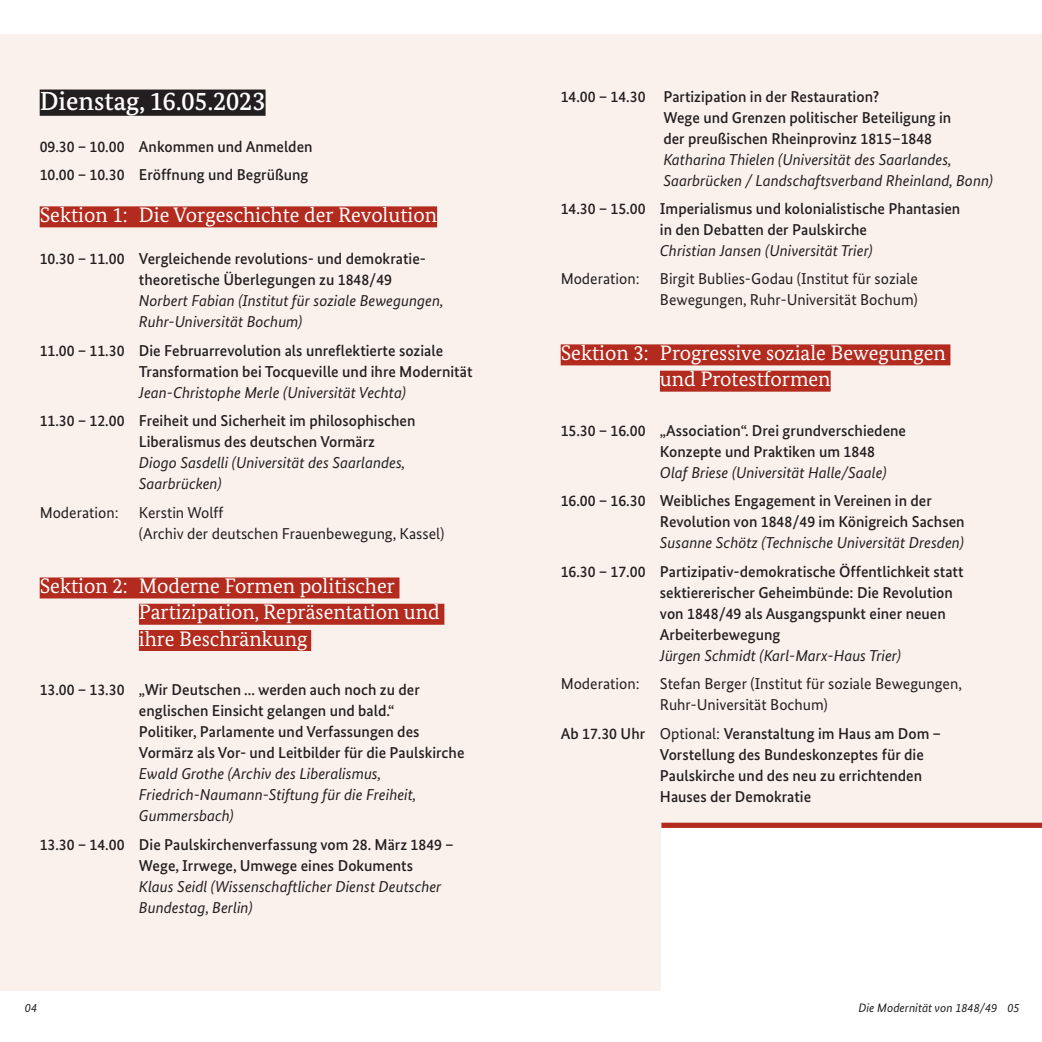
<style>
.page{position:relative;width:1042px;height:1042px;background:#fff}
.page>*{position:absolute;margin:0;border:0;box-sizing:border-box;transform-origin:0 0}
.t1{font:500 26.25px "Bundes Serif";color:#fff}
.t2{font:21px/26.2px "Bundes Serif";color:#fff}
.t3{font:500 15.75px/21px "Bundes Sans";color:#231f20}
.t4{font:italic 15.75px/21px "Bundes Sans";color:#231f20}
.t5{font:15.75px/21px "Bundes Sans";color:#231f20}
.t6{font:italic 12.25px "Bundes Sans";color:#231f20}
.s1{font-weight:400}
</style>
<div class="page">
<div style="left:0;top:35px;width:1042px;height:956px;background:#faf1ec"></div>
<div style="left:661px;top:825px;width:381px;height:192px;background:#fff"></div>
<div style="left:40px;top:90px;width:226px;height:26px;background:#231f20"></div>
<div style="left:40px;top:206px;width:397px;height:21px;background:#b22b1e"></div>
<div style="left:40px;top:577px;width:359px;height:21px;background:#b22b1e"></div>
<div style="left:139px;top:604px;width:305px;height:21px;background:#b22b1e"></div>
<div style="left:139px;top:630px;width:172px;height:21px;background:#b22b1e"></div>
<div style="left:561px;top:344px;width:389px;height:21px;background:#b22b1e"></div>
<div style="left:660px;top:371px;width:170px;height:21px;background:#b22b1e"></div>
<div style="left:661px;top:822px;width:381px;height:6px;background:#b22b1e"></div>
<h1 class="t1" style="left:40px;top:85px;width:227px">Dienstag, 16.05.2023</h1>
<p class="t3" style="left:40px;top:132px;width:274px;line-height:28.5px">09.30 – 10.00 Ankommen und Anmelden<br>10.00 – 10.30 Eröffnung und Begrüßung</p>
<h2 class="t2" style="left:40px;top:202px;width:399px">Sektion 1: Die Vorgeschichte der Revolution</h2>
<p class="t3" style="left:139px;top:248px;width:287px;text-indent:-99px">10.30 – 11.00 Vergleichende revolutions- und demokratie&shy;theoretische Überlegungen zu 1848/49</p>
<p class="t4" style="left:139px;top:290px;width:306px">Norbert Fabian (Institut für soziale Bewegungen,<br>Ruhr-Universität Bochum)</p>
<p class="t3" style="left:139px;top:339px;width:335px;text-indent:-99px">11.00 – 11.30 Die Februarrevolution als unreflektierte soziale<br>Transformation bei Tocqueville und ihre Modernität</p>
<p class="t4" style="left:139px;top:381px;width:268px">Jean-Christophe Merle (Universität Vechta)</p>
<p class="t3" style="left:139px;top:410px;width:278px;text-indent:-99px">11.30 – 12.00 Freiheit und Sicherheit im philosophischen<br>Liberalismus des deutschen Vormärz</p>
<p class="t4" style="left:139px;top:452px;width:268px">Diogo Sasdelli (Universität des Saarlandes,<br>Saarbrücken)</p>
<p class="t5" style="left:40px;top:501px;width:80px">Moderation:</p>
<p class="t5" style="left:139px;top:501px;width:307px">Kerstin Wolff<br>(Archiv der deutschen Frauenbewegung, Kassel)</p>
<h2 class="t2" style="left:139px;top:573px;width:302px;text-indent:-99px">Sektion 2: Moderne Formen politischer<br>Partizipation, Repräsentation und ihre Beschränkung</h2>
<p class="t3" style="left:139px;top:679px;width:327px;text-indent:-99px">13.00 – 13.30 „Wir Deutschen ... werden auch noch zu der englischen Einsicht gelangen und bald.“<br>Politiker, Parlamente und Verfassungen des Vormärz als Vor- und Leitbilder für die Paulskirche</p>
<p class="t4" style="left:139px;top:763px;width:279px">Ewald Grothe (Archiv des Liberalismus,<br>Friedrich-Naumann-Stiftung für die Freiheit,<br>Gummersbach)</p>
<p class="t3" style="left:139px;top:833px;width:316px;text-indent:-99px">13.30 – 14.00 Die Paulskirchenverfassung vom 28. März 1849 –<br>Wege, Irrwege, Umwege eines Dokuments</p>
<p class="t4" style="left:139px;top:875px;width:304px">Klaus Seidl (Wissenschaftlicher Dienst Deutscher<br>Bundestag, Berlin)</p>
<p class="t3" style="left:663px;top:85px;width:289px;text-indent:-103px">14.00 – 14.30 Partizipation in der Restauration?<br>Wege und Grenzen politischer Beteiligung in der preußischen Rheinprovinz 1815–1848</p>
<p class="t4" style="left:663px;top:148px;width:331px">Katharina Thielen (Universität des Saarlandes,<br>Saarbrücken / Landschaftsverband Rheinland, Bonn)</p>
<p class="t3" style="left:561px;top:198px;width:401px;text-align:center">14.30 – 15.00 Imperialismus und kolonialistische Phantasien in den Debatten der Paulskirche</p>
<p class="t4" style="left:660px;top:240px;width:214px">Christian Jansen (Universität Trier)</p>
<p class="t5" style="left:561px;top:268px;width:80px">Moderation:</p>
<p class="t5" style="left:660px;top:268px;width:260px">Birgit Bublies-Godau (Institut für soziale<br>Bewegungen, Ruhr-Universität Bochum)</p>
<h2 class="t2" style="left:660px;top:340px;width:287px;text-indent:-99px">Sektion 3: Progressive soziale Bewegungen und Protestformen</h2>
<p class="t3" style="left:660px;top:420px;width:248px;text-indent:-99px">15.30 – 16.00 „Association“. Drei grundverschiedene<br>Konzepte und Praktiken um 1848</p>
<p class="t4" style="left:660px;top:462px;width:228px">Olaf Briese (Universität Halle/Saale)</p>
<p class="t3" style="left:660px;top:490px;width:306px;text-indent:-99px">16.00 – 16.30 Weibliches Engagement in Vereinen in der<br>Revolution von 1848/49 im Königreich Sachsen</p>
<p class="t4" style="left:660px;top:532px;width:305px">Susanne Schötz (Technische Universität Dresden)</p>
<p class="t3" style="left:660px;top:561px;width:305px;text-indent:-99px">16.30 – 17.00 Partizipativ-demokratische Öffentlichkeit statt sektiererischer Geheimbünde: Die Revolution von 1848/49 als Ausgangspunkt einer neuen Arbeiterbewegung</p>
<p class="t4" style="left:660px;top:645px;width:243px">Jürgen Schmidt (Karl-Marx-Haus Trier)</p>
<p class="t5" style="left:561px;top:673px;width:80px">Moderation:</p>
<p class="t5" style="left:660px;top:673px;width:303px">Stefan Berger (Institut für soziale Bewegungen,<br>Ruhr-Universität Bochum)</p>
<p class="t3" style="left:660px;top:722px;width:283px;text-indent:-99px">Ab 17.30 Uhr <span class="s1">Optional:</span> Veranstaltung im Haus am Dom – Vorstellung des Bundeskonzeptes für die Paulskirche und des neu zu errichtenden Hauses der Demokratie</p>
<p class="t6" style="left:25px;top:1000px;width:14px">04</p>
<p class="t6" style="left:858px;top:1000px;width:163px">Die Modernität von 1848/49 05</p>
</div>
